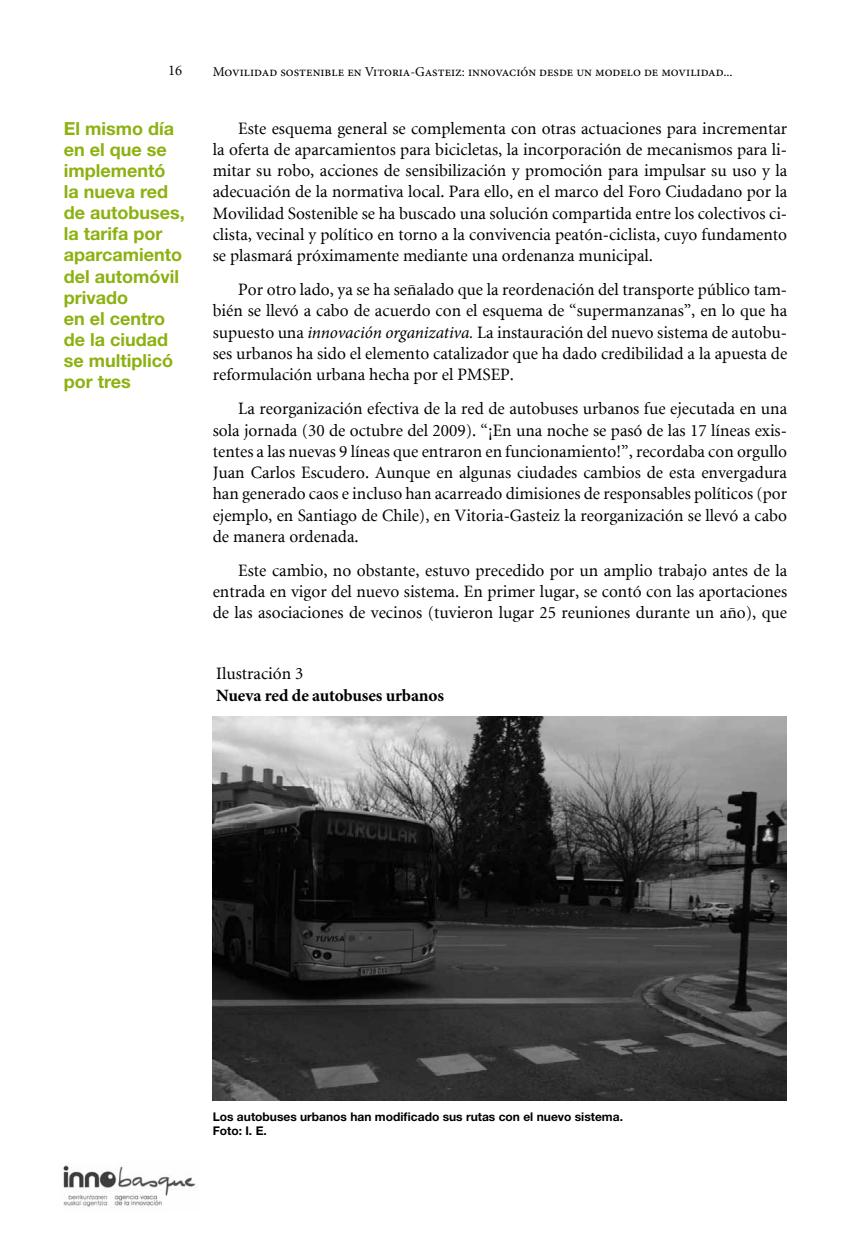
<style>
.page{position:relative;width:851px;height:1234px;background:#fff}
.page>*{position:absolute;margin:0;border:0;box-sizing:border-box;transform-origin:0 0}
.t1{font:700 18px/21px "Helvetica Neue";color:#8cb110}
.t2{font:17.25px/21.3px "Minion";color:#000;text-align:justify}
.t3{font:700 17.25px "Minion Pro";letter-spacing:-.01em;color:#000}
.t4{font:14.7px "Minion";color:#000}
.t5{font:13.5px "Minion Pro";color:#000}
.t6{font:700 12px/13.5px "Helvetica Neue";color:#000}
.s1{font-family:"Minion Pro";font-style:italic}
</style>
<div class="page">
<img style="left:62px;top:1165px;width:134px;height:42px">
<img style="left:213px;top:716px;width:573px;height:384px">
<p class="t4" style="left:168px;top:63px;width:16px">16</p>
<p class="t5" style="left:213px;top:62px;width:521px">Movilidad sostenible en Vitoria-Gasteiz: innovación desde un modelo de movilidad...</p>
<p class="t1" style="left:64px;top:118px;width:123px">El mismo día en el que se implementó la nueva red de autobuses, la tarifa por aparcamiento del automóvil privado<br>en el centro de la ciudad se multiplicó por tres</p>
<p class="t2" style="left:213px;top:118px;width:576px;text-indent:26px">Este esquema general se complementa con otras actuaciones para incrementar la oferta de aparcamientos para bicicletas, la incorporación de mecanismos para li&shy;mitar su robo, acciones de sensibilización y promoción para impulsar su uso y la adecuación de la normativa local. Para ello, en el marco del Foro Ciudadano por la Movilidad Sostenible se ha buscado una solución compartida entre los colectivos ci&shy;clista, vecinal y político en torno a la convivencia peatón-ciclista, cuyo fundamento se plasmará próximamente mediante una ordenanza municipal.</p>
<p class="t2" style="left:213px;top:279px;width:576px;text-indent:26px">Por otro lado, ya se ha señalado que la reordenación del transporte público tam&shy;bién se llevó a cabo de acuerdo con el esquema de “supermanzanas”, en lo que ha supuesto una <span class="s1">innovación organizativa.</span> La instauración del nuevo sistema de autobu&shy;ses urbanos ha sido el elemento catalizador que ha dado credibilidad a la apuesta de reformulación urbana hecha por el PMSEP.</p>
<p class="t2" style="left:213px;top:398px;width:576px;text-indent:26px">La reorganización efectiva de la red de autobuses urbanos fue ejecutada en una sola jornada (30 de octubre del 2009). “¡En una noche se pasó de las 17 líneas exis&shy;tentes a las nuevas 9 líneas que entraron en funcionamiento!”, recordaba con orgullo Juan Carlos Escudero. Aunque en algunas ciudades cambios de esta envergadura han generado caos e incluso han acarreado dimisiones de responsables políticos (por ejemplo, en Santiago de Chile), en Vitoria-Gasteiz la reorganización se llevó a cabo de manera ordenada.</p>
<p class="t2" style="left:213px;top:560px;width:576px;text-indent:26px">Este cambio, no obstante, estuvo precedido por un amplio trabajo antes de la entrada en vigor del nuevo sistema. En primer lugar, se contó con las aportaciones de las asociaciones de vecinos (tuvieron lugar 25 reuniones durante un año), que</p>
<p class="t2" style="left:216px;top:663px;width:89px">Ilustración 3</p>
<p class="t3" style="left:216px;top:682px;width:229px">Nueva red de autobuses urbanos</p>
<p class="t6" style="left:213px;top:1109px;width:412px">Los autobuses urbanos han modificado sus rutas con el nuevo sistema.<br>Foto: I. E.</p>
</div>
